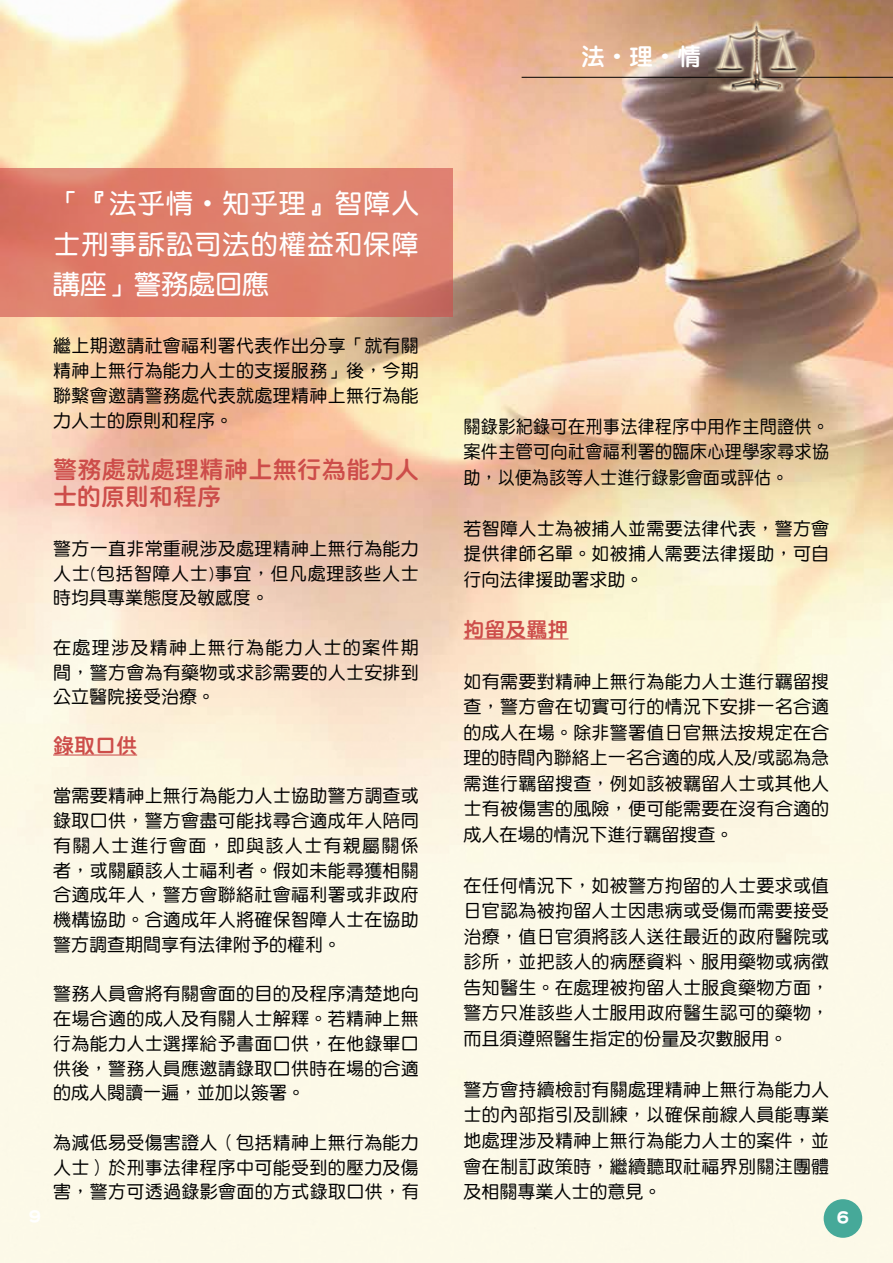
<style>
.page{position:relative;width:893px;height:1263px;background:#fff}
.page>*{position:absolute;margin:0;border:0;box-sizing:border-box;transform-origin:0 0}
.t1{font:27px/40.5px "DF Yuan Std W7";letter-spacing:.045em;color:#fff;text-align:justify}
.t2{font:24px/27px "DF Yuan Std W8";letter-spacing:.015em;color:#cd4d4a}
.t3{font:24px "DF Yuan Std W8";color:#fff}
.t4{font:21px "DF Yuan Std W8";color:#cd4d4a}
.t5{font:18px/24.8px "DF Yuan Std W5";letter-spacing:.015em;color:#000;text-align:justify}
.t6{font:18px/25.5px "DF Yuan Std W5";letter-spacing:.015em;color:#000;text-align:justify;scale:.95 1}
.t7{font:18px "DF Yuan Std W9";color:#fff}
</style>
<div class="page">
<img style="left:0;top:0;width:893px;height:1263px">
<div style="left:824px;top:1199px;width:38px;height:39px;background:#46a999;border-radius:50%"></div>
<svg style="left:0;top:168px;width:453px;height:149px;background:#dd7e6b"></svg>
<hr style="left:53px;top:754px;width:84px;height:1px;background:#cd4d4a">
<hr style="left:463px;top:638px;width:105px;height:1px;background:#cd4d4a">
<hr style="left:522px;top:77px;width:371px;height:1px;background:#000">
<img style="left:713px;top:17px;width:87px;height:78px">
<h2 class="t3" style="left:581px;top:44px;width:121px">法‧理‧情</h2>
<h1 class="t1" style="left:53px;top:183px;width:367px">「『法乎情‧知乎理』智障人士刑事訴訟司法的權益和保障講座」警務處回應</h1>
<p class="t5" style="left:53px;top:333px;width:367px">繼上期邀請社會福利署代表作出分享「就有關精神上無行為能力人士的支援服務」後，今期聯繫會邀請警務處代表就處理精神上無行為能力人士的原則和程序。</p>
<h2 class="t2" style="left:53px;top:456px;width:367px">警務處就處理精神上無行為能力人士的原則和程序</h2>
<p class="t5" style="left:53px;top:536px;width:367px">警方一直非常重視涉及處理精神上無行為能力人士(包括智障人士)事宜，但凡處理該些人士時均具專業態度及敏感度。</p>
<p class="t5" style="left:53px;top:635px;width:367px">在處理涉及精神上無行為能力人士的案件期間，警方會為有藥物或求診需要的人士安排到公立醫院接受治療。</p>
<p class="t4" style="left:53px;top:734px;width:86px">錄取口供</p>
<p class="t5" style="left:53px;top:783px;width:367px">當需要精神上無行為能力人士協助警方調查或錄取口供，警方會盡可能找尋合適成年人陪同有關人士進行會面，即與該人士有親屬關係者，或關顧該人士福利者。假如未能尋獲相關合適成年人，警方會聯絡社會福利署或非政府機構協助。合適成年人將確保智障人士在協助警方調查期間享有法律附予的權利。</p>
<p class="t5" style="left:53px;top:981px;width:367px">警務人員會將有關會面的目的及程序清楚地向在場合適的成人及有關人士解釋。若精神上無行為能力人士選擇給予書面口供，在他錄畢口供後，警務人員應邀請錄取口供時在場的合適的成人閱讀一遍，並加以簽署。</p>
<p class="t5" style="left:53px;top:1130px;width:367px">為減低易受傷害證人（包括精神上無行為能力人士）於刑事法律程序中可能受到的壓力及傷害，警方可透過錄影會面的方式錄取口供，有</p>
<p class="t6" style="left:463px;top:413px;width:386px">關錄影紀錄可在刑事法律程序中用作主問證供。案件主管可向社會福利署的臨床心理學家尋求協助，以便為該等人士進行錄影會面或評估。</p>
<p class="t5" style="left:463px;top:515px;width:367px;line-height:25.5px">若智障人士為被捕人並需要法律代表，警方會提供律師名單。如被捕人需要法律援助，可自行向法律援助署求助。</p>
<p class="t4" style="left:463px;top:618px;width:106px">拘留及羈押</p>
<p class="t5" style="left:463px;top:668px;width:367px;line-height:25.5px">如有需要對精神上無行為能力人士進行羈留搜查，警方會在切實可行的情況下安排一名合適的成人在場。除非警署值日官無法按規定在合理的時間內聯絡上一名合適的成人及/或認為急需進行羈留搜查，例如該被羈留人士或其他人士有被傷害的風險，便可能需要在沒有合適的成人在場的情況下進行羈留搜查。</p>
<p class="t5" style="left:463px;top:872px;width:367px;line-height:25.5px">在任何情況下，如被警方拘留的人士要求或值日官認為被拘留人士因患病或受傷而需要接受治療，值日官須將該人送往最近的政府醫院或診所，並把該人的病歷資料、服用藥物或病徵告知醫生。在處理被拘留人士服食藥物方面，警方只准該些人士服用政府醫生認可的藥物，而且須遵照醫生指定的份量及次數服用。</p>
<p class="t5" style="left:463px;top:1076px;width:367px;line-height:25.5px">警方會持續檢討有關處理精神上無行為能力人士的內部指引及訓練，以確保前線人員能專業地處理涉及精神上無行為能力人士的案件，並會在制訂政策時，繼續聽取社福界別關注團體及相關專業人士的意見。</p>
<p class="t7" style="left:29px;top:1205px;width:14px">9</p>
<p class="t7" style="left:836px;top:1206px;width:14px">6</p>
</div>
